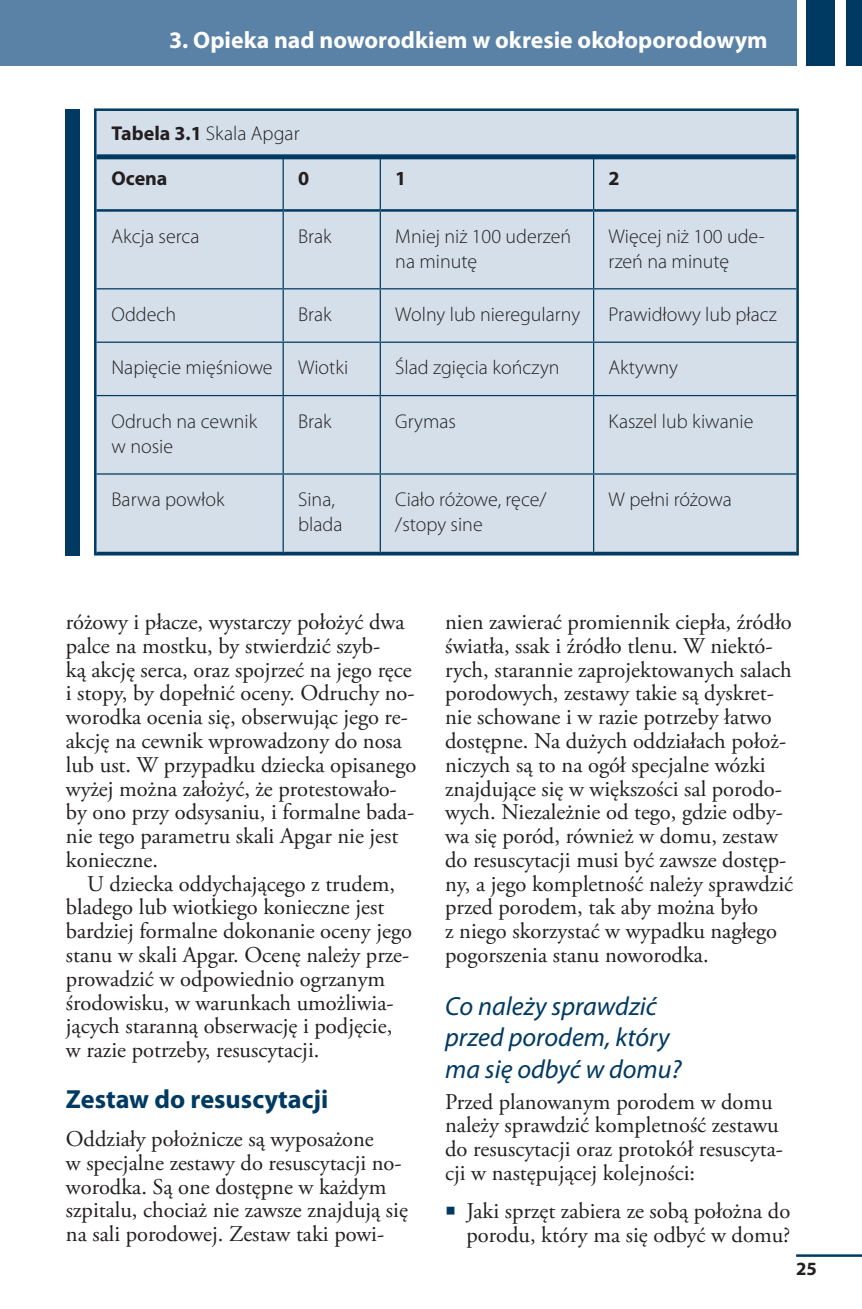
<style>
.page{position:relative;width:862px;height:1309px;background:#fff}
.page>*{position:absolute;margin:0;border:0;box-sizing:border-box;transform-origin:0 0}
.t1{font:italic 26.25px/31.5px "Myriad Pro";color:#003a62}
.t2{font:700 26.25px "Myriad Pro";color:#003a62}
.t3{font:700 23.75px "Myriad Pro";color:#fff}
.t4{font:22.5px/23.8px "Adobe Garamond Pro";color:#231f20}
.t5{font:300 20px/25px "Myriad Pro";color:#231f20}
.t6{font:700 20px "Myriad Pro";color:#231f20}
.t7{font:700 18.75px "Myriad Pro";color:#231f20}
.s1{font-weight:700}
</style>
<div class="page">
<div style="left:0;top:0;width:796px;height:66px;background:#5982a6"></div>
<div style="left:845px;top:0;width:17px;height:66px;background:#003a62"></div>
<div style="left:806px;top:0;width:29px;height:66px;background:#003a62"></div>
<hr style="left:796px;top:1254px;width:66px;height:2px;background:#003a62">
<div style="left:66px;top:110px;width:14px;height:446px;background:#003a62"></div>
<div style="left:97px;top:111px;width:699px;height:440px;background:#d4dfea"></div>
<hr style="left:282px;top:212px;width:2px;height:76px;background:#003a62">
<hr style="left:380px;top:212px;width:1px;height:76px;background:#003a62">
<hr style="left:593px;top:212px;width:1px;height:76px;background:#003a62">
<hr style="left:282px;top:289px;width:2px;height:52px;background:#003a62">
<hr style="left:380px;top:289px;width:1px;height:52px;background:#003a62">
<hr style="left:593px;top:289px;width:1px;height:52px;background:#003a62">
<hr style="left:282px;top:343px;width:2px;height:52px;background:#003a62">
<hr style="left:380px;top:343px;width:1px;height:52px;background:#003a62">
<hr style="left:593px;top:343px;width:1px;height:52px;background:#003a62">
<hr style="left:282px;top:396px;width:2px;height:77px;background:#003a62">
<hr style="left:380px;top:396px;width:1px;height:77px;background:#003a62">
<hr style="left:593px;top:396px;width:1px;height:77px;background:#003a62">
<hr style="left:282px;top:474px;width:2px;height:77px;background:#003a62">
<hr style="left:380px;top:474px;width:1px;height:77px;background:#003a62">
<hr style="left:593px;top:474px;width:1px;height:77px;background:#003a62">
<hr style="left:96px;top:288px;width:187px;height:1px;background:#003a62">
<hr style="left:283px;top:288px;width:97px;height:1px;background:#003a62">
<hr style="left:380px;top:288px;width:213px;height:1px;background:#003a62">
<hr style="left:593px;top:288px;width:203px;height:1px;background:#003a62">
<hr style="left:96px;top:341px;width:187px;height:2px;background:#003a62">
<hr style="left:283px;top:341px;width:97px;height:2px;background:#003a62">
<hr style="left:380px;top:341px;width:213px;height:2px;background:#003a62">
<hr style="left:593px;top:341px;width:203px;height:2px;background:#003a62">
<hr style="left:96px;top:395px;width:187px;height:1px;background:#003a62">
<hr style="left:283px;top:395px;width:97px;height:1px;background:#003a62">
<hr style="left:380px;top:395px;width:213px;height:1px;background:#003a62">
<hr style="left:593px;top:395px;width:203px;height:1px;background:#003a62">
<hr style="left:96px;top:473px;width:187px;height:1px;background:#003a62">
<hr style="left:283px;top:473px;width:97px;height:1px;background:#003a62">
<hr style="left:380px;top:473px;width:213px;height:1px;background:#003a62">
<hr style="left:593px;top:473px;width:203px;height:1px;background:#003a62">
<hr style="left:593px;top:156px;width:203px;height:2px;background:#231f20">
<hr style="left:282px;top:158px;width:2px;height:51px;background:#003a62">
<hr style="left:380px;top:158px;width:1px;height:51px;background:#003a62">
<hr style="left:593px;top:158px;width:1px;height:51px;background:#003a62">
<hr style="left:96px;top:209px;width:187px;height:3px;background:#003a62">
<hr style="left:283px;top:209px;width:97px;height:3px;background:#003a62">
<hr style="left:380px;top:209px;width:213px;height:3px;background:#003a62">
<hr style="left:593px;top:209px;width:203px;height:3px;background:#003a62">
<hr style="left:96px;top:551px;width:187px;height:2px;background:#003a62">
<hr style="left:283px;top:551px;width:97px;height:2px;background:#003a62">
<hr style="left:380px;top:551px;width:213px;height:2px;background:#003a62">
<hr style="left:593px;top:551px;width:203px;height:2px;background:#003a62">
<div style="left:96px;top:154px;width:699px;height:5px;background:#003a62"></div>
<div style="left:94px;top:108px;width:705px;height:447px;border:2px solid #003a62"></div>
<p class="t3" style="left:169px;top:25px;width:600px">3. Opieka nad noworodkiem w okresie okołoporodowym</p>
<p class="t5" style="left:111px;top:121px;width:189px"><span class="s1">Tabela 3.1</span> Skala Apgar</p>
<p class="t6" style="left:111px;top:165px;width:57px">Ocena</p>
<p class="t6" style="left:298px;top:165px;width:13px">0</p>
<p class="t6" style="left:395px;top:165px;width:13px">1</p>
<p class="t6" style="left:608px;top:165px;width:13px">2</p>
<p class="t5" style="left:111px;top:223px;width:89px">Akcja serca</p>
<p class="t5" style="left:298px;top:223px;width:35px">Brak</p>
<p class="t5" style="left:395px;top:223px;width:177px">Mniej niż 100 uderzeń na minutę</p>
<p class="t5" style="left:608px;top:223px;width:158px">Więcej niż 100 ude&shy;rzeń na minutę</p>
<p class="t5" style="left:111px;top:301px;width:66px">Oddech</p>
<p class="t5" style="left:298px;top:301px;width:35px">Brak</p>
<p class="t5" style="left:395px;top:301px;width:186px">Wolny lub nieregularny</p>
<p class="t5" style="left:608px;top:301px;width:170px">Prawidłowy lub płacz</p>
<p class="t5" style="left:111px;top:355px;width:163px">Napięcie mięśniowe</p>
<p class="t5" style="left:298px;top:355px;width:52px">Wiotki</p>
<p class="t5" style="left:395px;top:355px;width:166px">Ślad zgięcia kończyn</p>
<p class="t5" style="left:608px;top:355px;width:71px">Aktywny</p>
<p class="t5" style="left:111px;top:408px;width:147px">Odruch na cewnik w nosie</p>
<p class="t5" style="left:298px;top:408px;width:35px">Brak</p>
<p class="t5" style="left:395px;top:408px;width:62px">Grymas</p>
<p class="t5" style="left:608px;top:408px;width:146px">Kaszel lub kiwanie</p>
<p class="t5" style="left:111px;top:486px;width:114px">Barwa powłok</p>
<p class="t5" style="left:298px;top:486px;width:46px">Sina, blada</p>
<p class="t5" style="left:395px;top:486px;width:153px">Ciało różowe, ręce/ /stopy sine</p>
<p class="t5" style="left:608px;top:486px;width:125px">W pełni różowa</p>
<p class="t4" style="left:66px;top:610px;width:352px">różowy i płacze, wystarczy położyć dwa palce na mostku, by stwierdzić szyb-<br>ką akcję serca, oraz spojrzeć na jego ręce i stopy, by dopełnić oceny. Odruchy no&shy;worodka ocenia się, obserwując jego re&shy;akcję na cewnik wprowadzony do nosa lub ust. W przypadku dziecka opisanego wyżej można założyć, że protestowało&shy;by ono przy odsysaniu, i formalne bada&shy;nie tego parametru skali Apgar nie jest konieczne.</p>
<p class="t4" style="left:66px;top:872px;width:347px;text-indent:21px">U dziecka oddychającego z trudem, bladego lub wiotkiego konieczne jest bardziej formalne dokonanie oceny jego stanu w skali Apgar. Ocenę należy prze&shy;prowadzić w odpowiednio ogrzanym środowisku, w warunkach umożliwia&shy;jących staranną obserwację i podjęcie, w razie potrzeby, resuscytacji.</p>
<p class="t2" style="left:66px;top:1082px;width:264px">Zestaw do resuscytacji</p>
<p class="t4" style="left:66px;top:1127px;width:343px">Oddziały położnicze są wyposażone<br>w specjalne zestawy do resuscytacji no&shy;worodka. Są one dostępne w każdym szpitalu, chociaż nie zawsze znajdują się na sali porodowej. Zestaw taki powi-</p>
<p class="t4" style="left:445px;top:611px;width:349px">nien zawierać promiennik ciepła, źródło światła, ssak i źródło tlenu. W niektó&shy;rych, starannie zaprojektowanych salach porodowych, zestawy takie są dyskret&shy;nie schowane i w razie potrzeby łatwo dostępne. Na dużych oddziałach położ&shy;niczych są to na ogół specjalne wózki znajdujące się w większości sal porodo&shy;wych. Niezależnie od tego, gdzie odby&shy;wa się poród, również w domu, zestaw do resuscytacji musi być zawsze dostęp&shy;ny, a jego kompletność należy sprawdzić przed porodem, tak aby można było<br>z niego skorzystać w wypadku nagłego pogorszenia stanu noworodka.</p>
<p class="t1" style="left:445px;top:989px;width:238px">Co należy sprawdzić przed porodem, który ma się odbyć w domu?</p>
<p class="t4" style="left:445px;top:1090px;width:339px">Przed planowanym porodem w domu należy sprawdzić kompletność zestawu do resuscytacji oraz protokół resuscyta&shy;cji w następującej kolejności:</p>
<p class="t4" style="left:466px;top:1199px;width:325px">Jaki sprzęt zabiera ze sobą położna do porodu, który ma się odbyć w domu?</p>
<p class="t7" style="left:796px;top:1255px;width:22px">25</p>
</div>
